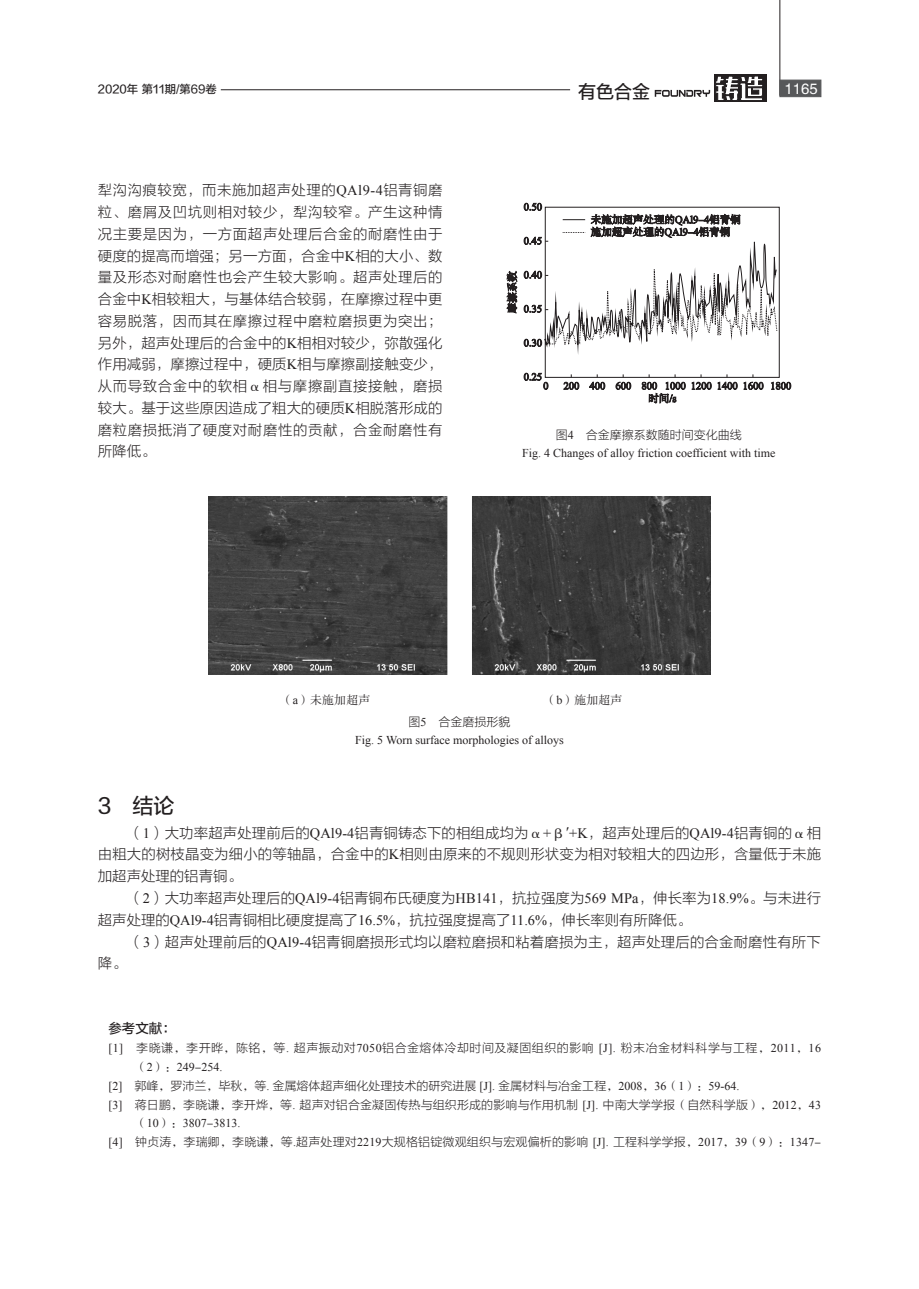
<style>
.page{position:relative;width:919px;height:1289px;background:#fff}
.page>*{position:absolute;margin:0;border:0;box-sizing:border-box;transform-origin:0 0}
._1级标题{font:21px "FZLTZHUNHJW GB1 0";color:#231f20}
.t1{font:18px "FZLTZHUNHJW GB1 0";color:#231f20}
.t2{font:15px "FZHTJW GB1 0";color:#fff}
._1正文{font:14.4px/21.8px "FZLTKHK GBK1 0";letter-spacing:.01em;color:#231f20;text-align:justify}
._3参考文献{font:13.5px "FZLTZHUNHJW GB1 0";color:#231f20}
._4文献内容{font:12px/18.8px "FZLTKHK GBK1 0";letter-spacing:.015em;color:#231f20}
._5图注{font:12px "Times New Roman";color:#231f20}
._4文献内容-2{font:12px/18.8px "FZLTKHK GBK1 0";letter-spacing:.04em;color:#231f20}
._5图注-2{font:12px "FZLTKHK GBK1 0";color:#231f20}
.图abc{font:12px "FZSSJW GB1 0";color:#231f20}
.t3{font:11.25px "FZLTZHUNHJW GB1 0";color:#231f20}
.s1{font-family:"Times New Roman"}
.s2{font-family:"FZSSJW GB1 0"}
</style>
<div class="page">
<hr style="left:779px;top:0;width:1px;height:96px;background:#231f20">
<div style="left:714px;top:75px;width:52px;height:27px;background:#231f20"></div>
<svg style="left:654px;top:76px;width:109px;height:24px"></svg>
<hr style="left:221px;top:89px;width:349px;height:1px;background:#231f20">
<div style="left:779px;top:80px;width:42px;height:17px;background:#57585a"></div>
<img style="left:209px;top:496px;width:501px;height:179px">
<svg style="left:507px;top:271px;width:10px;height:42px"></svg>
<svg style="left:524px;top:203px;width:266px;height:200px"></svg>
<p class="t3" style="left:98px;top:83px;width:120px">2020年 第11期/第69卷</p>
<p class="t1" style="left:578px;top:82px;width:73px">有色合金</p>
<p class="t2" style="left:784px;top:81px;width:35px">1165</p>
<p class="_1正文" style="left:98px;top:180px;width:346px">犁沟沟痕较宽，而未施加超声处理的<span class="s1">QAl9-4</span>铝青铜磨粒、磨屑及凹坑则相对较少，犁沟较窄。产生这种情况主要是因为，一方面超声处理后合金的耐磨性由于硬度的提高而增强；另一方面，合金中<span class="s1">K</span>相的大小、数量及形态对耐磨性也会产生较大影响。超声处理后的合金中<span class="s1">K</span>相较粗大，与基体结合较弱，在摩擦过程中更容易脱落，因而其在摩擦过程中磨粒磨损更为突出；另外，超声处理后的合金中的<span class="s1">K</span>相相对较少，弥散强化作用减弱，摩擦过程中，硬质<span class="s1">K</span>相与摩擦副接触变少，从而导致合金中的软相<span class="s2">α</span>相与摩擦副直接接触，磨损较大。基于这些原因造成了粗大的硬质<span class="s1">K</span>相脱落形成的磨粒磨损抵消了硬度对耐磨性的贡献，合金耐磨性有所降低。</p>
<p class="_5图注-2" style="left:555px;top:428px;width:187px">图<span class="s1">4</span> 合金摩擦系数随时间变化曲线</p>
<p class="_5图注" style="left:522px;top:444px;width:255px">Fig. 4 Changes of alloy friction coefficient with time</p>
<p class="图abc" style="left:281px;top:694px;width:91px">（<span class="s1">a</span>）未施加超声</p>
<p class="图abc" style="left:544px;top:694px;width:79px">（<span class="s1">b</span>）施加超声</p>
<p class="_5图注-2" style="left:408px;top:714px;width:103px">图<span class="s1">5</span> 合金磨损形貌</p>
<p class="_5图注" style="left:355px;top:731px;width:210px">Fig. 5 Worn surface morphologies of alloys</p>
<p class="_1级标题" style="left:98px;top:794px;width:78px">3 结论</p>
<p class="_1正文" style="left:98px;top:822px;width:724px;text-indent:31px">（<span class="s1">1</span>）大功率超声处理前后的<span class="s1">QAl9-4</span>铝青铜铸态下的相组成均为<span class="s2">α</span><span class="s1">+</span><span class="s2">β</span><span class="s1">′+K</span>，超声处理后的<span class="s1">QAl9-4</span>铝青铜的<span class="s2">α</span>相由粗大的树枝晶变为细小的等轴晶，合金中的<span class="s1">K</span>相则由原来的不规则形状变为相对较粗大的四边形，含量低于未施加超声处理的铝青铜。</p>
<p class="_1正文" style="left:98px;top:887px;width:724px;text-indent:31px">（<span class="s1">2</span>）大功率超声处理后的<span class="s1">QAl9-4</span>铝青铜布氏硬度为<span class="s1">HB141</span>，抗拉强度为<span class="s1">569 MPa</span>，伸长率为<span class="s1">18.9%</span>。与未进行超声处理的<span class="s1">QAl9-4</span>铝青铜相比硬度提高了<span class="s1">16.5%</span>，抗拉强度提高了<span class="s1">11.6%</span>，伸长率则有所降低。</p>
<p class="_1正文" style="left:128px;top:931px;width:693px">（<span class="s1">3</span>）超声处理前后的<span class="s1">QAl9-4</span>铝青铜磨损形式均以磨粒磨损和粘着磨损为主，超声处理后的合金耐磨性有所下</p>
<p class="_1正文" style="left:98px;top:952px;width:30px">降。</p>
<p class="_3参考文献" style="left:108px;top:1020px;width:69px">参考文献：</p>
<p class="_4文献内容-2" style="left:135px;top:1039px;width:687px;text-indent:-26px"><span class="s1">[1]</span> 李晓谦<span class="s2">，</span>李开晔<span class="s2">，</span>陈铭<span class="s2">，</span>等<span class="s1">.</span> 超声振动对<span class="s1">7050</span>铝合金熔体冷却时间及凝固组织的影响 <span class="s1">[J].</span> 粉末冶金材料科学与工程<span class="s2">，</span><span class="s1">2011</span><span class="s2">，</span><span class="s1">16</span><span class="s2">（</span><span class="s1">2</span><span class="s2">）：</span><span class="s1">249</span><span class="s2">-</span><span class="s1">254.</span></p>
<p class="_4文献内容" style="left:108px;top:1076px;width:632px"><span class="s1">[2]</span> 郭峰<span class="s2">，</span>罗沛兰<span class="s2">，</span>毕秋<span class="s2">，</span>等<span class="s1">.</span> 金属熔体超声细化处理技术的研究进展 <span class="s1">[J].</span> 金属材料与冶金工程<span class="s2">，</span><span class="s1">2008</span><span class="s2">，</span><span class="s1">36</span><span class="s2">（</span><span class="s1">1</span><span class="s2">）：</span><span class="s1">59-64.</span></p>
<p class="_4文献内容" style="left:135px;top:1095px;width:687px;text-indent:-26px"><span class="s1">[3]</span> 蒋日鹏<span class="s2">，</span>李晓谦<span class="s2">，</span>李开烨<span class="s2">，</span>等<span class="s1">.</span> 超声对铝合金凝固传热与组织形成的影响与作用机制 <span class="s1">[J].</span> 中南大学学报<span class="s2">（</span>自然科学版<span class="s2">），</span><span class="s1">2012</span><span class="s2">，</span><span class="s1">43</span><span class="s2">（</span><span class="s1">10</span><span class="s2">）：</span><span class="s1">3807</span><span class="s2">-</span><span class="s1">3813.</span></p>
<p class="_4文献内容" style="left:108px;top:1132px;width:714px"><span class="s1">[4]</span> 钟贞涛<span class="s2">，</span>李瑞卿<span class="s2">，</span>李晓谦<span class="s2">，</span>等<span class="s1">.</span>超声处理对<span class="s1">2219</span>大规格铝锭微观组织与宏观偏析的影响 <span class="s1">[J].</span> 工程科学学报<span class="s2">，</span><span class="s1">2017</span><span class="s2">，</span><span class="s1">39</span><span class="s2">（</span><span class="s1">9</span><span class="s2">）：</span><span class="s1">1347</span><span class="s2">-</span></p>
</div>
